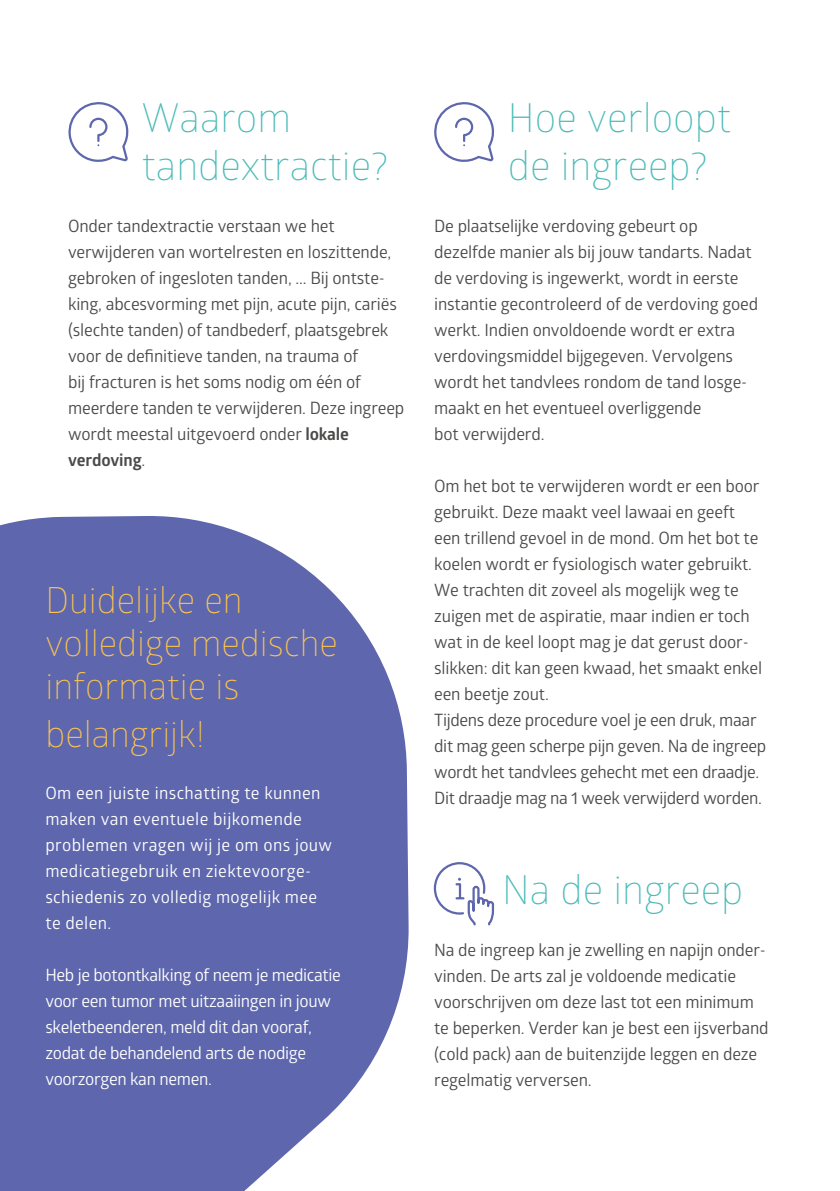
<style>
.page{position:relative;width:840px;height:1191px;background:#fff}
.page>*{position:absolute;margin:0;border:0;box-sizing:border-box;transform-origin:0 0}
.t1{font:300 40px/48px "Glober";color:#4cbbb8}
.t2{font:300 36px/43.2px "Glober";color:#fcc44f}
.t3{font:17px/26px "Glober";letter-spacing:-.01em;color:#4a4a49}
.t4{font:17px/26px "Glober";letter-spacing:.02em;color:#fff}
.t5{font:17px/26px "Glober";letter-spacing:-.02em;color:#fff}
.s1{font-weight:700}
</style>
<div class="page">
<svg style="left:68px;top:102px;width:60px;height:60px"></svg>
<svg style="left:434px;top:102px;width:60px;height:60px"></svg>
<svg style="left:433px;top:862px;width:62px;height:64px"></svg>
<svg style="left:0;top:516px;width:409px;height:675px;background:#6f77b5"></svg>
<h1 class="t1" style="left:142px;top:92px;width:248px">Waarom tandextractie?</h1>
<p class="t3" style="left:68px;top:212px;width:337px">Onder tandextractie verstaan we het verwijderen van wortelresten en loszittende, gebroken of ingesloten tanden, ... Bij ontste&shy;king, abcesvorming met pijn, acute pijn, cariës (slechte tanden) of tandbederf, plaatsgebrek voor de definitieve tanden, na trauma of<br>bij fracturen is het soms nodig om één of meerdere tanden te verwijderen. Deze ingreep wordt meestal uitgevoerd onder <span class="s1">lokale verdoving</span>.</p>
<h2 class="t2" style="left:45px;top:576px;width:294px">Duidelijke en volledige medische informatie is</h2>
<h2 class="t2" style="left:45px;top:711px;width:161px">belangrijk!</h2>
<p class="t4" style="left:45px;top:779px;width:288px">Om een juiste inschatting te kunnen maken van eventuele bijkomende problemen vragen wij je om ons jouw medicatiegebruik en ziektevoorge&shy;schiedenis zo volledig mogelijk mee te delen.</p>
<p class="t5" style="left:45px;top:961px;width:297px">Heb je botontkalking of neem je medicatie voor een tumor met uitzaaiingen in jouw skeletbeenderen, meld dit dan vooraf, zodat de behandelend arts de nodige voorzorgen kan nemen.</p>
<h1 class="t1" style="left:507px;top:92px;width:224px">Hoe verloopt de ingreep?</h1>
<p class="t3" style="left:434px;top:212px;width:325px">De plaatselijke verdoving gebeurt op dezelfde manier als bij jouw tandarts. Nadat de verdoving is ingewerkt, wordt in eerste instantie gecontroleerd of de verdoving goed werkt. Indien onvoldoende wordt er extra verdovingsmiddel bijgegeven. Vervolgens wordt het tandvlees rondom de tand losge&shy;maakt en het eventueel overliggende<br>bot verwijderd.</p>
<p class="t3" style="left:434px;top:472px;width:333px">Om het bot te verwijderen wordt er een boor gebruikt. Deze maakt veel lawaai en geeft<br>een trillend gevoel in de mond. Om het bot te koelen wordt er fysiologisch water gebruikt.<br>We trachten dit zoveel als mogelijk weg te zuigen met de aspiratie, maar indien er toch wat in de keel loopt mag je dat gerust door&shy;slikken: dit kan geen kwaad, het smaakt enkel een beetje zout.<br>Tijdens deze procedure voel je een druk, maar dit mag geen scherpe pijn geven. Na de ingreep wordt het tandvlees gehecht met een draadje.<br>Dit draadje mag na 1 week verwijderd worden.</p>
<h1 class="t1" style="left:502px;top:864px;width:242px">Na de ingreep</h1>
<p class="t3" style="left:434px;top:936px;width:336px">Na de ingreep kan je zwelling en napijn onder&shy;vinden. De arts zal je voldoende medicatie voorschrijven om deze last tot een minimum te beperken. Verder kan je best een ijsverband (cold pack) aan de buitenzijde leggen en deze regelmatig verversen.</p>
</div>
